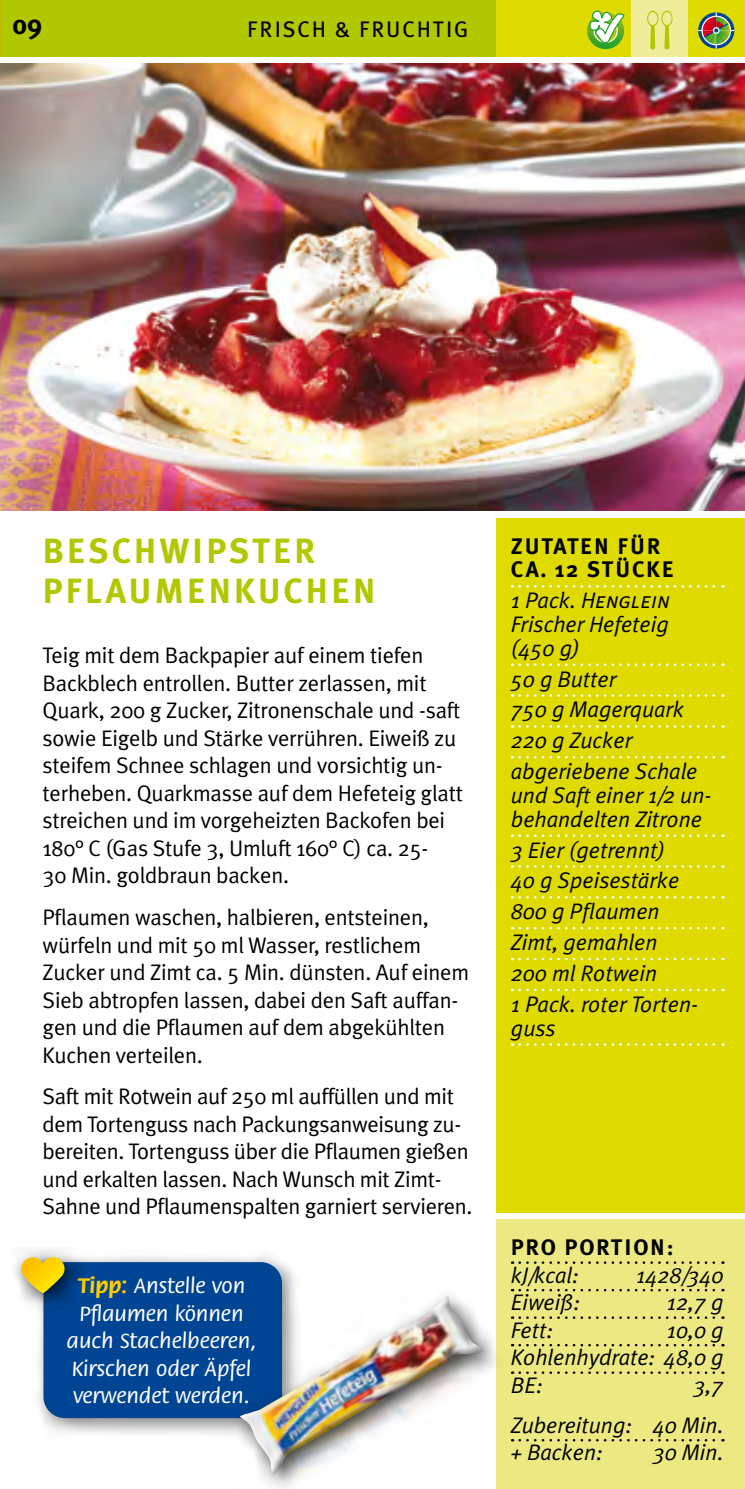
<style>
.page{position:relative;width:745px;height:1489px;background:#fff}
.page>*{position:absolute;margin:0;border:0;box-sizing:border-box;transform-origin:0 0}
.t1{font:700 35px/40px "Meta Plus";letter-spacing:.08em;color:#b1c800}
.t2{font:700 27.5px "Meta Plus";color:#000}
.t3{font:22.5px/27.5px "Meta Plus Normal";letter-spacing:-.01em;color:#000}
.t4{font:italic 22.5px/30.8px "Meta Plus Normal";color:#000}
.t5{font:500 22.5px/27.5px "Flora";color:#fff;text-align:center}
.t6{font:700 22.5px/23.8px "Meta Plus";letter-spacing:.08em;color:#000}
.t7{font:22.5px "Meta Plus";letter-spacing:.085em;color:#000}
.t8{font:italic 22.5px "Meta Plus Normal Caps";color:#000}
.s1{font-weight:700;color:#fecc00}
.s2{font-family:"Meta Plus Normal"}
</style>
<div class="page">
<div style="left:0;top:0;width:744px;height:57px;background:#b1c800"></div>
<div style="left:496px;top:0;width:248px;height:57px;background:#dfdb00"></div>
<img style="left:0;top:64px;width:744px;height:446px">
<div style="left:496px;top:517px;width:248px;height:695px;background:#dfdb00"></div>
<div style="left:496px;top:1219px;width:248px;height:269px;background:#ede982"></div>
<svg style="left:519px;top:1261px;width:204px;height:2px"></svg>
<svg style="left:519px;top:1288px;width:204px;height:3px"></svg>
<svg style="left:519px;top:1316px;width:204px;height:2px"></svg>
<svg style="left:519px;top:1344px;width:204px;height:2px"></svg>
<svg style="left:519px;top:1371px;width:204px;height:2px"></svg>
<svg style="left:519px;top:1439px;width:204px;height:2px"></svg>
<div style="left:631px;top:0;width:56px;height:57px;background:#f0ed9a"></div>
<svg style="left:519px;top:585px;width:204px;height:2px"></svg>
<svg style="left:519px;top:663px;width:204px;height:3px"></svg>
<svg style="left:519px;top:694px;width:204px;height:2px"></svg>
<svg style="left:519px;top:725px;width:204px;height:2px"></svg>
<svg style="left:519px;top:756px;width:204px;height:2px"></svg>
<svg style="left:519px;top:834px;width:204px;height:2px"></svg>
<svg style="left:519px;top:865px;width:204px;height:2px"></svg>
<svg style="left:519px;top:896px;width:204px;height:2px"></svg>
<svg style="left:519px;top:927px;width:204px;height:2px"></svg>
<svg style="left:519px;top:957px;width:204px;height:3px"></svg>
<svg style="left:519px;top:988px;width:204px;height:3px"></svg>
<svg style="left:519px;top:1043px;width:204px;height:2px"></svg>
<svg style="left:647px;top:11px;width:25px;height:38px"></svg>
<div style="left:32px;top:1250px;width:270px;height:189px;background:#000;opacity:.5"></div>
<div style="left:43px;top:1261px;width:239px;height:156px;background:#004494;border-radius:21px"></div>
<div style="left:10px;top:1247px;width:75px;height:66px;background:#000;opacity:.8"></div>
<svg style="left:21px;top:1257px;width:43px;height:36px;background:#d4ba31"></svg>
<div style="left:230px;top:1285px;width:276px;height:203px;background:#000;opacity:.75"></div>
<svg style="left:225px;top:1283px;width:264px;height:200px"></svg>
<img style="left:230px;top:1284px;width:265px;height:198px">
<svg style="left:586px;top:12px;width:37px;height:37px"></svg>
<svg style="left:587px;top:10px;width:38px;height:35px"></svg>
<svg style="left:697px;top:12px;width:36px;height:37px"></svg>
<hr style="left:715px;top:12px;width:1px;height:37px;background:#fff">
<hr style="left:697px;top:30px;width:36px;height:1px;background:#fff">
<svg style="left:701px;top:16px;width:29px;height:29px"></svg>
<p class="t2" style="left:12px;top:8px;width:32px">09</p>
<p class="t7" style="left:247px;top:16px;width:222px">FRISCH &amp; FRUCHTIG</p>
<h1 class="t1" style="left:43px;top:531px;width:334px">BESCHWIPSTER<br>PFLAUMENKUCHEN</h1>
<p class="t3" style="left:43px;top:641px;width:421px">Teig mit dem Backpapier auf einem tiefen Backblech entrollen. Butter zerlassen, mit Quark, 200 g Zucker, Zitronenschale und -saft sowie Eigelb und Stärke verrühren. Eiweiß zu steifem Schnee schlagen und vorsichtig un&shy;terheben. Quarkmasse auf dem Hefeteig glatt streichen und im vorgeheizten Backofen bei 180° C (Gas Stufe 3, Umluft 160° C) ca. 25-<br>30 Min. goldbraun backen.</p>
<p class="t3" style="left:43px;top:903px;width:428px">Pflaumen waschen, halbieren, entsteinen, würfeln und mit 50 ml Wasser, restlichem Zucker und Zimt ca. 5 Min. dünsten. Auf einem Sieb abtropfen lassen, dabei den Saft auffan&shy;gen und die Pflaumen auf dem abgekühlten Kuchen verteilen.</p>
<p class="t3" style="left:43px;top:1082px;width:431px">Saft mit Rotwein auf 250 ml auffüllen und mit dem Tortenguss nach Packungsanweisung zu&shy;bereiten. Tortenguss über die Pflaumen gießen und erkalten lassen. Nach Wunsch mit Zimt-Sahne und Pflaumenspalten garniert servieren.</p>
<p class="t5" style="left:67px;top:1272px;width:191px"><span class="s1">Tipp:</span> Anstelle von<br>Pflaumen können auch Stachelbeeren,<br>Kirschen oder Äpfel verwendet werden.</p>
<p class="t6" style="left:510px;top:533px;width:164px">ZUTATEN FÜR<br>CA. 12 STÜCKE</p>
<p class="t8" style="left:510px;top:587px;width:160px"><span class="s2">1 Pack.</span> Henglein</p>
<p class="t4" style="left:510px;top:612px;width:159px;line-height:23.8px">Frischer Hefeteig (450 g)</p>
<p class="t4" style="left:510px;top:663px;width:188px">50 g Butter<br>750 g Magerquark<br>220 g Zucker abgeriebene Schale</p>
<p class="t4" style="left:510px;top:783px;width:202px;line-height:23.8px">und Saft einer 1/2 un&shy;behandelten Zitrone</p>
<p class="t4" style="left:510px;top:834px;width:188px">3 Eier (getrennt)<br>40 g Speisestärke<br>800 g Pflaumen<br>Zimt, gemahlen<br>200 ml Rotwein<br>1 Pack. roter Torten-</p>
<p class="t4" style="left:510px;top:1012px;width:46px">guss</p>
<p class="t6" style="left:510px;top:1235px;width:164px">PRO PORTION:</p>
<p class="t4" style="left:510px;top:1258px;width:69px">kJ/kcal:</p>
<p class="t4" style="left:636px;top:1258px;width:89px">1428/340</p>
<p class="t4" style="left:510px;top:1286px;width:71px">Eiweiß:</p>
<p class="t4" style="left:666px;top:1286px;width:58px">12,7 g</p>
<p class="t4" style="left:510px;top:1313px;width:44px">Fett:</p>
<p class="t4" style="left:510px;top:1315px;width:214px;line-height:27.5px;text-align:justify;text-indent:156px">10,0 g Kohlenhydrate: 48,0 g BE:</p>
<p class="t4" style="left:510px;top:1364px;width:214px;line-height:40px;text-align:right">3,7<br>Zubereitung: 40 Min.</p>
<p class="t4" style="left:510px;top:1436px;width:94px">+ Backen:</p>
<p class="t4" style="left:652px;top:1436px;width:72px">30 Min.</p>
</div>
